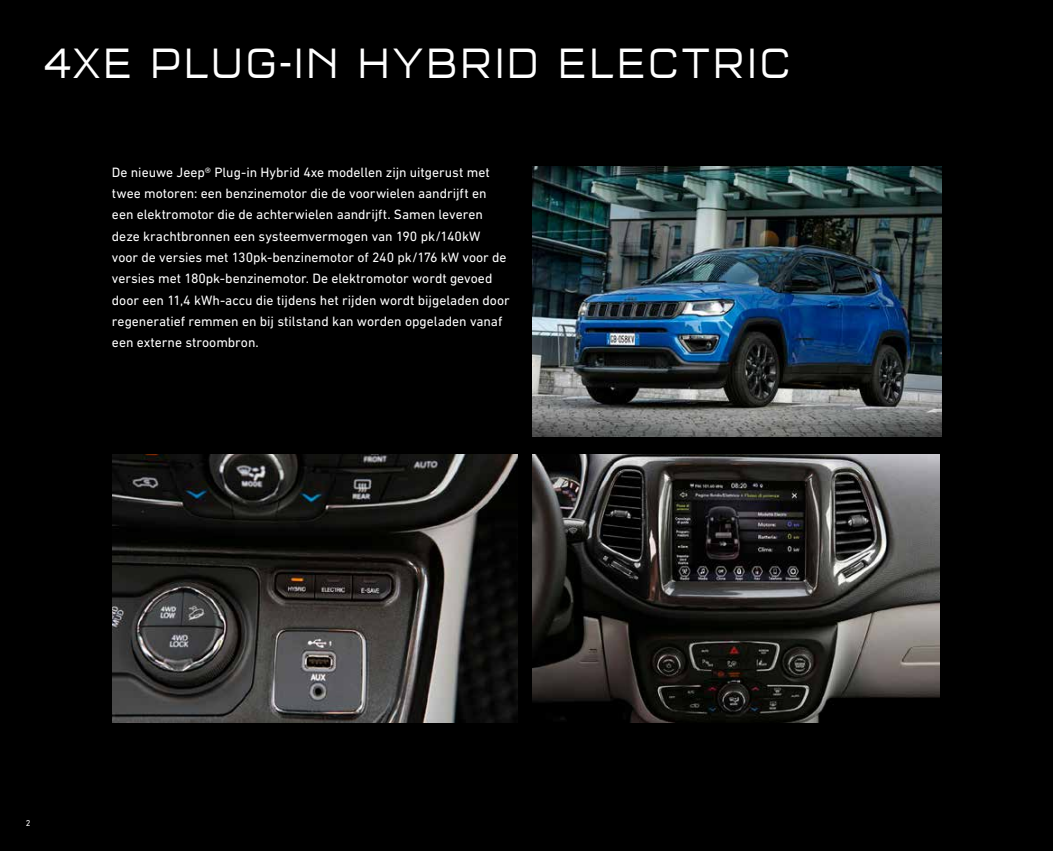
<style>
.page{position:relative;width:1053px;height:851px;background:#fff}
.page>*{position:absolute;margin:0;border:0;box-sizing:border-box;transform-origin:0 0}
.t1{font:300 condensed 43.75px "Q Type Offc";letter-spacing:.015em;color:#fff}
.t2{font:13.75px/21.2px "DIN Next LT Pro";letter-spacing:-.005em;color:#fff}
.t3{font:8.75px "DIN Next LT Pro";color:#fff}
</style>
<div class="page">
<div style="left:0;top:0;width:1052px;height:850px;background:#000"></div>
<img style="left:533px;top:167px;width:407px;height:270px">
<img style="left:533px;top:454px;width:406px;height:268px">
<img style="left:113px;top:454px;width:404px;height:268px">
<h1 class="t1" style="left:43px;top:37px;width:751px">4XE PLUG-IN HYBRID ELECTRIC</h1>
<p class="t2" style="left:112px;top:161px;width:399px">De nieuwe Jeep® Plug-in Hybrid 4xe modellen zijn uitgerust met twee motoren: een benzinemotor die de voorwielen aandrijft en een elektromotor die de achterwielen aandrijft. Samen leveren deze krachtbronnen een systeemvermogen van 190 pk/140kW voor de versies met 130pk-benzinemotor of 240 pk/176 kW voor de versies met 180pk-benzinemotor. De elektromotor wordt gevoed door een 11,4 kWh-accu die tijdens het rijden wordt bijgeladen door regeneratief remmen en bij stilstand kan worden opgeladen vanaf een externe stroombron.</p>
<p class="t3" style="left:26px;top:817px;width:6px">2</p>
</div>
